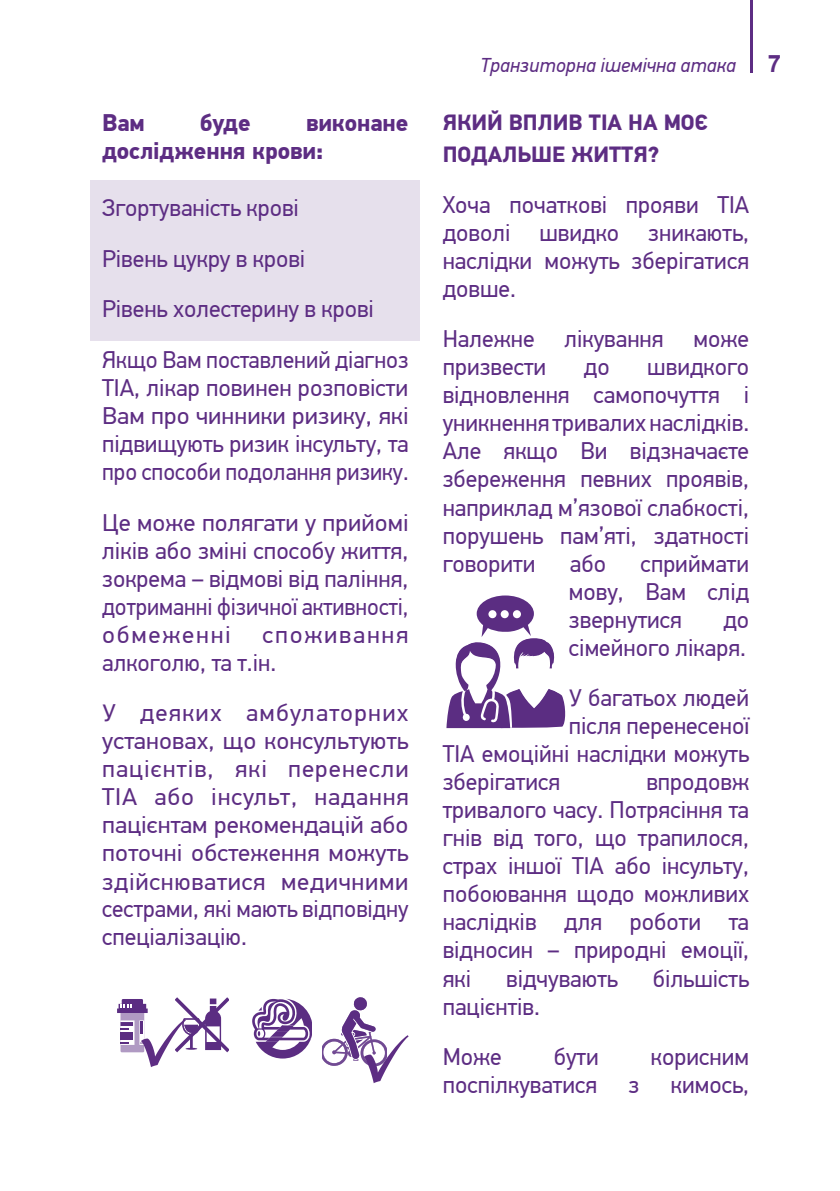
<style>
.page{position:relative;width:840px;height:1191px;background:#fff}
.page>*{position:absolute;margin:0;border:0;box-sizing:border-box;transform-origin:0 0}
.t1{font:24px/28px "PF Din Text Pro";color:#5d2d83;text-align:justify}
.t2{font:24px/28px "PF Din Text Pro";color:#5d2d83;text-align:justify;scale:1.05 1}
.t3{font:24px/28px "PF Din Text Pro";color:#5d2d83;text-align:justify;scale:1.04 1}
.t4{font:700 24px/28px "PF Din Text Pro";letter-spacing:-.005em;color:#5d2d83}
.t5{font:24px/28px "PF Din Text Pro";letter-spacing:.035em;color:#5d2d83;scale:1.05 1}
.t6{font:700 24px "Arial";color:#5d2d83}
.t7{font:700 22px/32px "PF Din Text Pro";color:#5d2d83}
.t8{font:italic 20px "PF Din Text Pro";color:#5d2d83}
</style>
<div class="page">
<hr style="left:750px;top:0;width:2px;height:72px;background:#5d2d83">
<div style="left:91px;top:181px;width:329px;height:58px;background:#e6e0ec"></div>
<div style="left:91px;top:231px;width:329px;height:58px;background:#e6e0ec"></div>
<div style="left:91px;top:282px;width:329px;height:58px;background:#e6e0ec"></div>
<svg style="left:446px;top:595px;width:119px;height:134px"></svg>
<svg style="left:252px;top:998px;width:60px;height:60px"></svg>
<svg style="left:118px;top:997px;width:110px;height:70px"></svg>
<svg style="left:322px;top:997px;width:86px;height:86px"></svg>
<p class="t4" style="left:102px;top:110px;width:44px">Вам</p>
<p class="t4" style="left:200px;top:110px;width:52px">буде</p>
<p class="t4" style="left:102px;top:110px;width:308px;text-indent:204px">виконане дослідження крови:</p>
<p class="t1" style="left:102px;top:182px;width:308px;line-height:50.6px;text-align:left">Згортуваність крові<br>Рівень цукру в крові<br>Рівень холестерину в крові<br>Якщо Вам поставлений діагноз</p>
<p class="t1" style="left:102px;top:374px;width:308px">ТІА, лікар повинен розповісти Вам про чинники ризику, які підвищують ризик інсульту, та про способи подолання ризику.</p>
<p class="t3" style="left:102px;top:508px;width:296px">Це може полягати у прийомі ліків або зміні способу життя, зокрема – відмові від паління, дотриманні фізичної активності, обмеженні</p>
<p class="t5" style="left:102px;top:620px;width:293px;text-indent:160px">споживання алкоголю, та т.ін.</p>
<p class="t2" style="left:102px;top:699px;width:293px">У деяких амбулаторних установах, що консультують пацієнтів, які перенесли ТІА або інсульт, надання пацієнтам рекомендацій або поточні обстеження можуть здійснюватися медичними сестрами, які мають відповідну спеціалізацію.</p>
<p class="t8" style="left:480px;top:53px;width:257px">Транзиторна ішемічна атака</p>
<p class="t6" style="left:767px;top:47px;width:15px">7</p>
<p class="t7" style="left:442px;top:107px;width:266px">ЯКИЙ ВПЛИВ ТІА НА МОЄ<br>ПОДАЛЬШЕ ЖИТТЯ?</p>
<p class="t1" style="left:442px;top:191px;width:308px">Хоча початкові прояви ТІА доволі швидко зникають, наслідки можуть зберігатися довше.</p>
<p class="t1" style="left:442px;top:325px;width:308px">Належне лікування може призвести</p>
<p class="t1" style="left:442px;top:353px;width:308px;text-indent:204px">швидкого відновлення самопочуття і уникнення тривалих наслідків.<br>Але якщо Ви відзначаєте збереження певних проявів, наприклад м’язової слабкості, порушень пам’яті, здатності говорити</p>
<p class="t1" style="left:583px;top:353px;width:27px">до</p>
<p class="t1" style="left:569px;top:549px;width:38px">або</p>
<p class="t1" style="left:568px;top:549px;width:182px;text-indent:72px">сприймати мову, Вам слід звернутися</p>
<p class="t1" style="left:568px;top:605px;width:182px;text-align:right">до<br>сімейного лікаря.</p>
<p class="t1" style="left:568px;top:684px;width:182px">У багатьох людей</p>
<p class="t1" style="left:568px;top:712px;width:182px">після перенесеної</p>
<p class="t1" style="left:442px;top:740px;width:308px">ТІА емоційні наслідки можуть</p>
<p class="t1" style="left:442px;top:768px;width:119px">зберігатися</p>
<p class="t1" style="left:442px;top:768px;width:308px;text-indent:204px">впродовж тривалого часу. Потрясіння та гнів від того, що трапилося, страх іншої ТІА або інсульту, побоювання щодо можливих наслідків для роботи та відносин – природні емоції, які</p>
<p class="t1" style="left:506px;top:964px;width:113px">відчувають</p>
<p class="t1" style="left:652px;top:964px;width:98px">більшість</p>
<p class="t1" style="left:442px;top:981px;width:99px;line-height:50.6px">пацієнтів.<br>Може</p>
<p class="t1" style="left:553px;top:1043px;width:47px">бути</p>
<p class="t1" style="left:650px;top:1043px;width:100px">корисним</p>
<p class="t1" style="left:442px;top:1071px;width:156px">поспілкуватися</p>
<p class="t1" style="left:628px;top:1071px;width:12px">з</p>
<p class="t1" style="left:670px;top:1071px;width:80px">кимось,</p>
</div>
